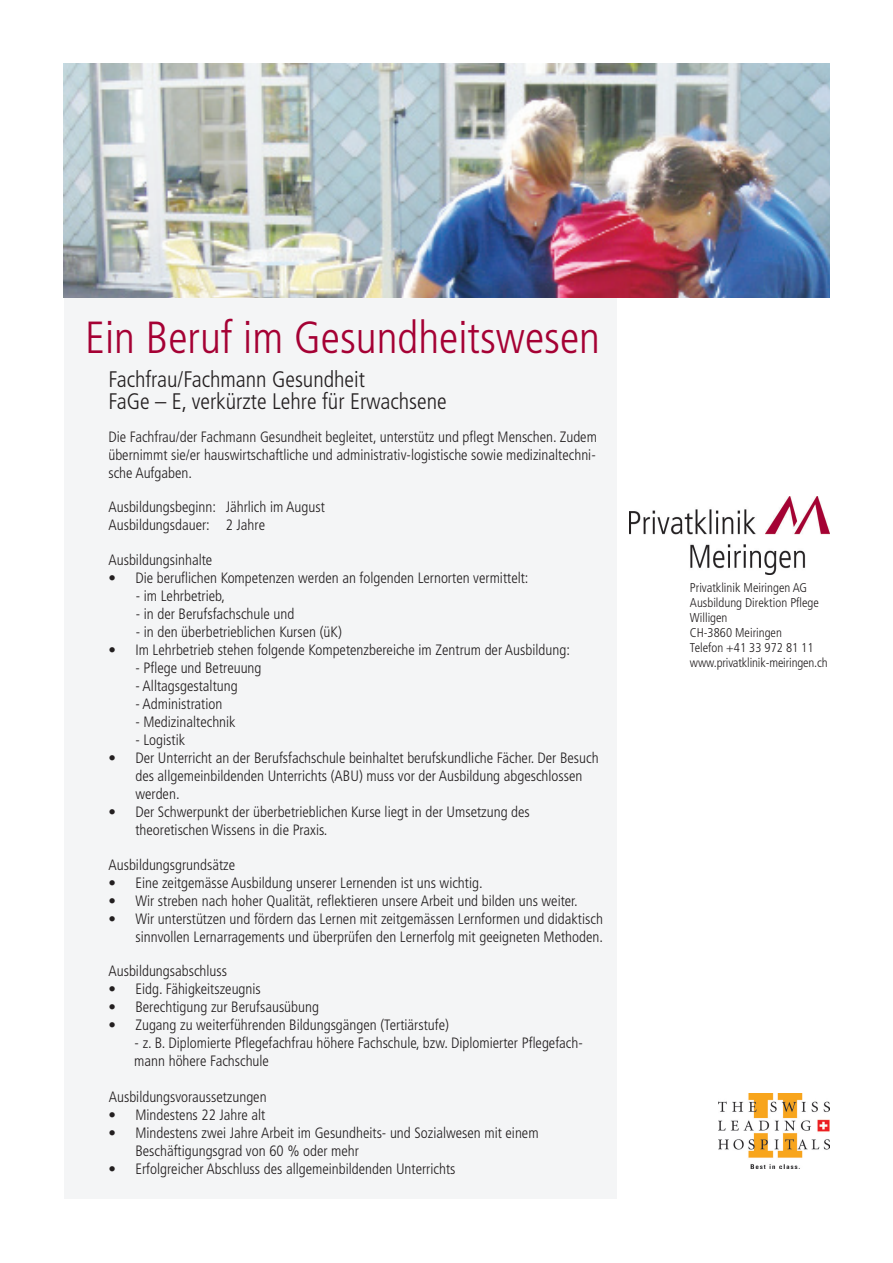
<style>
.page{position:relative;width:893px;height:1263px;background:#fff}
.page>*{position:absolute;margin:0;border:0;box-sizing:border-box;transform-origin:0 0}
.t1{font:300 condensed 45px "Frutiger LT Std";color:#a50134}
.t2{font:300 condensed 22.5px/22.5px "Frutiger LT Std";color:#231f20}
.t3{font:300 condensed 15px/18px "Frutiger LT Std";color:#231f20}
.t4{font:300 condensed 12.75px/15px "Frutiger LT Std";color:#231f20}
</style>
<div class="page">
<div style="left:64px;top:298px;width:553px;height:901px;background:#f4f5f6"></div>
<img style="left:64px;top:64px;width:765px;height:234px">
<img style="left:629px;top:496px;width:200px;height:78px">
<img style="left:718px;top:1093px;width:111px;height:75px">
<h1 class="t1" style="left:85px;top:312px;width:517px">Ein Beruf im Gesundheitswesen</h1>
<h2 class="t2" style="left:108px;top:368px;width:340px">Fachfrau/Fachmann Gesundheit<br>FaGe – E, verkürzte Lehre für Erwachsene</h2>
<p class="t3" style="left:108px;top:428px;width:490px;text-align:justify">Die Fachfrau/der Fachmann Gesundheit begleitet, unterstütz und pflegt Menschen. Zudem übernimmt sie/er hauswirtschaftliche und administrativ-logistische sowie medizinaltechni&shy;sche Aufgaben.</p>
<p class="t3" style="left:108px;top:498px;width:218px">Ausbildungsbeginn: Jährlich im August<br>Ausbildungsdauer: 2 Jahre</p>
<p class="t3" style="left:108px;top:551px;width:105px">Ausbildungsinhalte</p>
<p class="t3" style="left:108px;top:569px;width:422px">• Die beruflichen Kompetenzen werden an folgenden Lernorten vermittelt:</p>
<p class="t3" style="left:136px;top:587px;width:91px">- im Lehrbetrieb,</p>
<p class="t3" style="left:136px;top:605px;width:160px">- in der Berufsfachschule und</p>
<p class="t3" style="left:136px;top:623px;width:208px">- in den überbetrieblichen Kursen (üK)</p>
<p class="t3" style="left:108px;top:641px;width:463px">• Im Lehrbetrieb stehen folgende Kompetenzbereiche im Zentrum der Ausbildung:</p>
<p class="t3" style="left:135px;top:659px;width:128px">- Pflege und Betreuung</p>
<p class="t3" style="left:135px;top:677px;width:104px">- Alltagsgestaltung</p>
<p class="t3" style="left:135px;top:695px;width:88px">- Administration</p>
<p class="t3" style="left:135px;top:713px;width:102px">- Medizinaltechnik</p>
<p class="t3" style="left:135px;top:731px;width:51px">- Logistik</p>
<p class="t3" style="left:135px;top:749px;width:465px;text-indent:-27px">• Der Unterricht an der Berufsfachschule beinhaltet berufskundliche Fächer. Der Besuch des allgemeinbildenden Unterrichts (ABU) muss vor der Ausbildung abgeschlossen werden.</p>
<p class="t3" style="left:135px;top:803px;width:396px;text-indent:-27px">• Der Schwerpunkt der überbetrieblichen Kurse liegt in der Umsetzung des theoretischen Wissens in die Praxis.</p>
<p class="t3" style="left:108px;top:855px;width:128px">Ausbildungsgrundsätze</p>
<p class="t3" style="left:108px;top:873px;width:376px">• Eine zeitgemässe Ausbildung unserer Lernenden ist uns wichtig.</p>
<p class="t3" style="left:108px;top:891px;width:471px">• Wir streben nach hoher Qualität, reflektieren unsere Arbeit und bilden uns weiter.</p>
<p class="t3" style="left:108px;top:909px;width:496px;text-align:right">• Wir unterstützen und fördern das Lernen mit zeitgemässen Lernformen und didaktisch sinnvollen Lernarragements und überprüfen den Lernerfolg mit geeigneten Methoden.</p>
<p class="t3" style="left:108px;top:962px;width:120px">Ausbildungsabschluss</p>
<p class="t3" style="left:108px;top:980px;width:154px">• Eidg. Fähigkeitszeugnis</p>
<p class="t3" style="left:108px;top:998px;width:212px">• Berechtigung zur Berufsausübung</p>
<p class="t3" style="left:108px;top:1016px;width:342px">• Zugang zu weiterführenden Bildungsgängen (Tertiärstufe)</p>
<p class="t3" style="left:134px;top:1034px;width:450px">- z. B. Diplomierte Pflegefachfrau höhere Fachschule, bzw. Diplomierter Pflegefach&shy;mann höhere Fachschule</p>
<p class="t3" style="left:109px;top:1088px;width:159px">Ausbildungsvoraussetzungen</p>
<p class="t3" style="left:108px;top:1106px;width:159px">• Mindestens 22 Jahre alt</p>
<p class="t3" style="left:135px;top:1124px;width:405px;text-indent:-27px">• Mindestens zwei Jahre Arbeit im Gesundheits- und Sozialwesen mit einem<br>Beschäftigungsgrad von 60 % oder mehr</p>
<p class="t3" style="left:108px;top:1160px;width:349px">• Erfolgreicher Abschluss des allgemeinbildenden Unterrichts</p>
<p class="t4" style="left:690px;top:580px;width:139px">Privatklinik Meiringen AG<br>Ausbildung Direktion Pflege<br>Willigen<br>CH-3860 Meiringen<br>Telefon +41 33 972 81 11 www.privatklinik-meiringen.ch</p>
</div>
